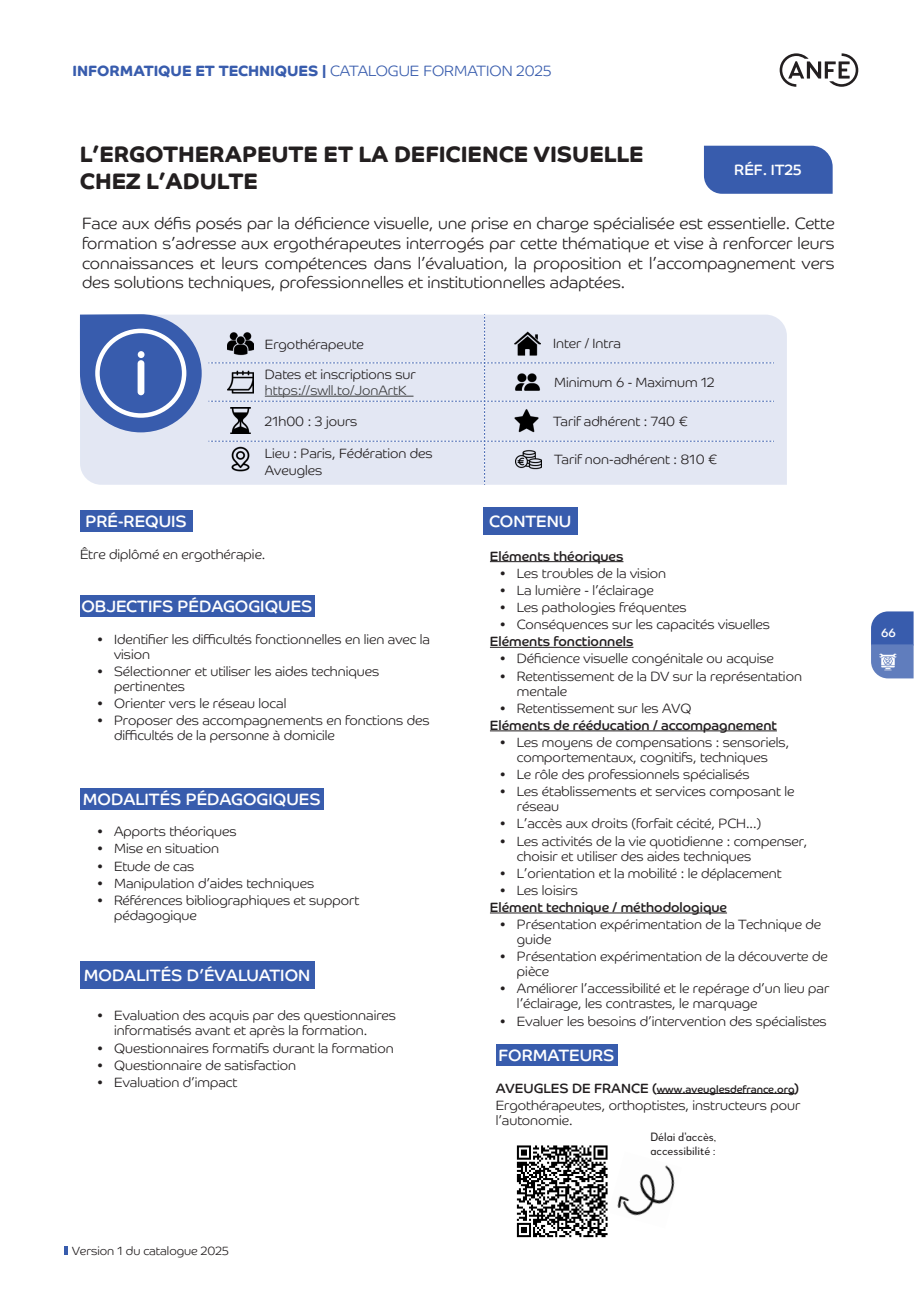
<style>
.page{position:relative;width:919px;height:1289px;background:#fff}
.page>*{position:absolute;margin:0;border:0;box-sizing:border-box;transform-origin:0 0}
.t1{font:700 22.5px/27px "Co Headline";color:#231f20}
.t2{font:300 16.5px/19.8px "Co Headline";color:#231f20;text-align:justify}
.t3{font:16.5px "Co Headline";color:#fff}
.t4{font:700 15px "Co Headline";color:#385cad}
.t5{font:15px "Co Headline";color:#fff}
.t6{font:300 13.5px/15px "Co Headline";color:#231f20}
.Contenu{font:13.5px "Co Headline";color:#231f20}
.t7{font:300 13.5px/16.2px "Co Headline";color:#3e3e3f}
.t8{font:12px/14.4px "Woodford Bourne PRO";color:#231f20}
.t9{font:300 12px "Co Headline";color:#231f20}
.t10{font:12px "Co Headline";color:#fff}
.t11{font:10.5px "Co Headline";color:#231f20}
.s1{font-weight:300}
.s2{color:#231f20}
.s3{font-size:13.5px}
</style>
<div class="page">
<svg style="left:871px;top:611px;width:42px;height:67px;background:#5473b8"></svg>
<img style="left:879px;top:653px;width:17px;height:17px">
<div style="left:704px;top:146px;width:128px;height:48px;background:#385cad"></div>
<div style="left:80px;top:510px;width:112px;height:22px;background:#385cad"></div>
<div style="left:483px;top:507px;width:94px;height:28px;background:#385cad"></div>
<hr style="left:490px;top:561px;width:133px;height:1px;background:#231f20">
<hr style="left:490px;top:647px;width:143px;height:1px;background:#231f20">
<hr style="left:490px;top:730px;width:286px;height:1px;background:#231f20">
<hr style="left:490px;top:912px;width:237px;height:1px;background:#231f20">
<div style="left:495px;top:1044px;width:122px;height:21px;background:#385cad"></div>
<hr style="left:656px;top:1093px;width:138px;height:1px;background:#231f20">
<div style="left:80px;top:314px;width:706px;height:171px;background:#e3e7f3"></div>
<div style="left:208px;top:314px;width:566px;height:171px;background:#e3e7f3"></div>
<svg style="left:80px;top:314px;width:122px;height:118px;background:#607cbd"></svg>
<div style="left:95px;top:328px;width:91px;height:90px;border:4px solid #fff;border-radius:50%"></div>
<div style="left:138px;top:360px;width:6px;height:35px;background:#fff;border-radius:3px"></div>
<div style="left:138px;top:351px;width:6px;height:7px;background:#fff;border-radius:50%"></div>
<img style="left:515px;top:331px;width:25px;height:25px">
<img style="left:227px;top:331px;width:26px;height:25px">
<img style="left:227px;top:369px;width:26px;height:26px">
<img style="left:515px;top:369px;width:25px;height:26px">
<hr style="left:265px;top:396px;width:148px;height:1px;background:#3e3e3f">
<img style="left:227px;top:446px;width:26px;height:26px">
<img style="left:516px;top:446px;width:25px;height:26px">
<img style="left:227px;top:408px;width:26px;height:25px">
<img style="left:514px;top:408px;width:25px;height:25px">
<div style="left:80px;top:595px;width:234px;height:22px;background:#385cad"></div>
<div style="left:80px;top:788px;width:243px;height:21px;background:#385cad"></div>
<div style="left:80px;top:961px;width:234px;height:27px;background:#385cad"></div>
<svg style="left:64px;top:1246px;width:3px;height:8px"></svg>
<svg style="left:779px;top:53px;width:79px;height:34px"></svg>
<img style="left:617px;top:1165px;width:58px;height:51px">
<img style="left:516px;top:1145px;width:92px;height:93px">
<p class="t4" style="left:72px;top:62px;width:480px">INFORMATIQUE ET TECHNIQUES | <span class="s1">CATALOGUE FORMATION 2025</span></p>
<p class="t1" style="left:80px;top:141px;width:565px">L’ERGOTHERAPEUTE ET LA DEFICIENCE VISUELLE<br>CHEZ L’ADULTE</p>
<p class="t5" style="left:734px;top:161px;width:69px">RÉF. IT25</p>
<p class="t2" style="left:82px;top:213px;width:754px">Face aux défis posés par la déficience visuelle, une prise en charge spécialisée est essentielle. Cette formation s’adresse aux ergothérapeutes interrogés par cette thématique et vise à renforcer leurs connaissances et leurs compétences dans l’évaluation, la proposition et l’accompagnement vers des solutions techniques, professionnelles et institutionnelles adaptées.</p>
<p class="t6" style="left:265px;top:336px;width:100px">Ergothérapeute</p>
<p class="t6" style="left:553px;top:336px;width:69px">Inter / Intra</p>
<p class="t7" style="left:265px;top:366px;width:152px"><span class="s2">Dates et inscriptions sur </span>https://swll.to/JonArtK</p>
<p class="t6" style="left:554px;top:375px;width:162px">Minimum 6 - Maximum 12</p>
<p class="t6" style="left:265px;top:413px;width:94px">21h00 : 3 jours</p>
<p class="t6" style="left:553px;top:413px;width:136px">Tarif adhérent : 740 €</p>
<p class="t6" style="left:265px;top:445px;width:169px;line-height:16.2px">Lieu : Paris, Fédération des<br>Aveugles</p>
<p class="t6" style="left:554px;top:451px;width:164px">Tarif non-adhérent : 810 €</p>
<p class="t3" style="left:86px;top:511px;width:103px">PRÉ-REQUIS</p>
<p class="t6" style="left:80px;top:546px;width:187px">Être diplômé en ergothérapie.</p>
<p class="t3" style="left:81px;top:596px;width:233px">OBJECTIFS PÉDAGOGIQUES</p>
<p class="t6" style="left:114px;top:631px;width:317px;text-indent:-17px">• Identifier les difficultés fonctionnelles en lien avec la vision</p>
<p class="t6" style="left:114px;top:663px;width:267px;text-indent:-17px">• Sélectionner et utiliser les aides techniques pertinentes</p>
<p class="t6" style="left:97px;top:695px;width:191px">• Orienter vers le réseau local</p>
<p class="t6" style="left:114px;top:713px;width:317px;text-indent:-17px">• Proposer des accompagnements en fonctions des difficultés de la personne à domicile</p>
<p class="t3" style="left:83px;top:789px;width:239px">MODALITÉS PÉDAGOGIQUES</p>
<p class="t6" style="left:97px;top:824px;width:141px">• Apports théoriques</p>
<p class="t6" style="left:97px;top:841px;width:123px">• Mise en situation</p>
<p class="t6" style="left:97px;top:858px;width:99px">• Etude de cas</p>
<p class="t6" style="left:97px;top:875px;width:219px">• Manipulation d’aides techniques</p>
<p class="t6" style="left:114px;top:892px;width:247px;text-indent:-17px">• Références bibliographiques et support pédagogique</p>
<p class="t3" style="left:84px;top:965px;width:228px">MODALITÉS D’ÉVALUATION</p>
<p class="t6" style="left:114px;top:1008px;width:283px;text-indent:-17px">• Evaluation des acquis par des questionnaires informatisés avant et après la formation.</p>
<p class="t6" style="left:97px;top:1040px;width:298px">• Questionnaires formatifs durant la formation</p>
<p class="t6" style="left:97px;top:1057px;width:200px">• Questionnaire de satisfaction</p>
<p class="t6" style="left:97px;top:1074px;width:142px">• Evaluation d’impact</p>
<p class="t9" style="left:72px;top:1243px;width:158px">Version 1 du catalogue 2025</p>
<p class="t3" style="left:489px;top:511px;width:84px">CONTENU</p>
<p class="Contenu" style="left:490px;top:548px;width:135px">Eléments théoriques</p>
<p class="t6" style="left:500px;top:565px;width:168px">• Les troubles de la vision</p>
<p class="t6" style="left:500px;top:582px;width:155px">• La lumière - l’éclairage</p>
<p class="t6" style="left:500px;top:599px;width:188px">• Les pathologies fréquentes</p>
<p class="t6" style="left:500px;top:617px;width:272px">• Conséquences sur les capacités visuelles</p>
<p class="Contenu" style="left:490px;top:633px;width:145px">Eléments fonctionnels</p>
<p class="t6" style="left:500px;top:651px;width:275px">• Déficience visuelle congénitale ou acquise</p>
<p class="t6" style="left:517px;top:668px;width:286px;text-indent:-17px">• Retentissement de la DV sur la représentation mentale</p>
<p class="t6" style="left:500px;top:700px;width:193px">• Retentissement sur les AVQ</p>
<p class="Contenu" style="left:490px;top:717px;width:288px">Eléments de rééducation / accompagnement</p>
<p class="t6" style="left:500px;top:734px;width:291px;text-align:center">• Les moyens de compensations : sensoriels, comportementaux, cognitifs, techniques</p>
<p class="t6" style="left:500px;top:766px;width:251px">• Le rôle des professionnels spécialisés</p>
<p class="t6" style="left:517px;top:784px;width:279px;text-indent:-17px">• Les établissements et services composant le réseau</p>
<p class="t6" style="left:500px;top:816px;width:263px">• L’accès aux droits (forfait cécité, PCH...)</p>
<p class="t6" style="left:517px;top:833px;width:292px;text-indent:-17px">• Les activités de la vie quotidienne : compenser, choisir et utiliser des aides techniques</p>
<p class="t6" style="left:500px;top:865px;width:283px">• L’orientation et la mobilité : le déplacement</p>
<p class="t6" style="left:500px;top:882px;width:79px">• Les loisirs</p>
<p class="Contenu" style="left:490px;top:899px;width:238px">Elément technique / méthodologique</p>
<p class="t6" style="left:517px;top:916px;width:305px;text-indent:-17px">• Présentation expérimentation de la Technique de guide</p>
<p class="t6" style="left:517px;top:948px;width:312px;text-indent:-17px">• Présentation expérimentation de la découverte de pièce</p>
<p class="t6" style="left:517px;top:981px;width:314px;text-indent:-17px">• Améliorer l’accessibilité et le repérage d’un lieu par l’éclairage, les contrastes, le marquage</p>
<p class="t6" style="left:500px;top:1013px;width:328px">• Evaluer les besoins d’intervention des spécialistes</p>
<p class="t3" style="left:498px;top:1045px;width:118px">FORMATEURS</p>
<p class="t11" style="left:495px;top:1082px;width:305px"><span class="s3">AVEUGLES DE FRANCE (</span>www.aveuglesdefrance.org<span class="s3">)</span></p>
<p class="t6" style="left:495px;top:1097px;width:306px">Ergothérapeutes, orthoptistes, instructeurs pour l’autonomie.</p>
<p class="t8" style="left:650px;top:1129px;width:67px">Délai d’accès, accessibilité :</p>
<p class="t10" style="left:881px;top:625px;width:16px">66</p>
</div>
